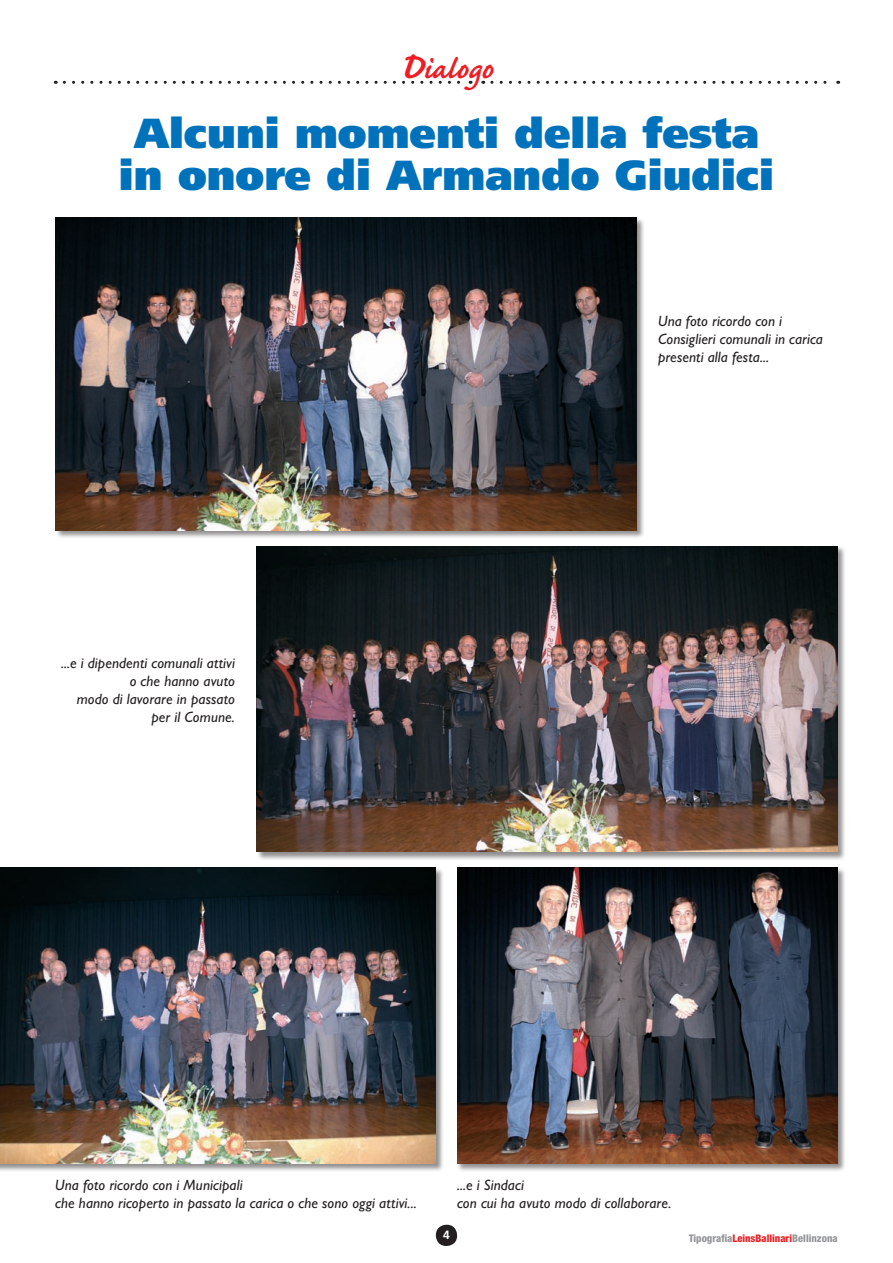
<style>
.page{position:relative;width:893px;height:1263px;background:#fff}
.page>*{position:absolute;margin:0;border:0;box-sizing:border-box;transform-origin:0 0}
.t1{font:900 42px/42px "Frutiger";color:#0072bc;text-align:center}
.t2{font:700 36px "Caflisch Script";color:#ee1d23}
.t3{font:italic 15px/18px "Gill Alt One";letter-spacing:.01em;color:#231f20}
.t4{font:700 12px "Frutiger";color:#fff}
.t5{font:800 condensed 10.5px "Helvetica Neue LT Std";color:#939598}
.s1{font-size:48px}
.s2{color:#ee1d23}
</style>
<div class="page">
<div style="left:436px;top:1225px;width:21px;height:21px;background:#231f20;border-radius:11px"></div>
<svg style="left:64px;top:81px;width:407px;height:3px"></svg>
<svg style="left:492px;top:81px;width:347px;height:3px"></svg>
<div style="left:0;top:867px;width:445px;height:305px;background:#231f20;opacity:.5"></div>
<img style="left:0;top:868px;width:436px;height:295px">
<div style="left:457px;top:867px;width:390px;height:305px;background:#231f20;opacity:.5"></div>
<img style="left:457px;top:868px;width:381px;height:295px">
<div style="left:55px;top:217px;width:591px;height:322px;background:#231f20;opacity:.5"></div>
<img style="left:55px;top:218px;width:582px;height:312px">
<div style="left:256px;top:546px;width:590px;height:314px;background:#231f20;opacity:.5"></div>
<img style="left:256px;top:546px;width:582px;height:306px">
<h2 class="t2" style="left:399px;top:51px;width:96px"><span class="s1">D</span>ialogo</h2>
<h1 class="t1" style="left:119px;top:112px;width:656px">Alcuni momenti della festa in onore di Armando Giudici</h1>
<p class="t3" style="left:61px;top:654px;width:175px;text-align:right">...e i dipendenti comunali attivi o che hanno avuto<br>modo di lavorare in passato per il Comune.</p>
<p class="t3" style="left:658px;top:312px;width:166px">Una foto ricordo con i<br>Consiglieri comunali in carica presenti alla festa...</p>
<p class="t3" style="left:55px;top:1176px;width:363px">Una foto ricordo con i Municipali<br>che hanno ricoperto in passato la carica o che sono oggi attivi...</p>
<p class="t3" style="left:457px;top:1176px;width:216px">...e i Sindaci<br>con cui ha avuto modo di collaborare.</p>
<p class="t4" style="left:443px;top:1228px;width:8px">4</p>
<p class="t5" style="left:689px;top:1231px;width:151px">Tipografia<span class="s2">LeinsBallinari</span>Bellinzona</p>
</div>
